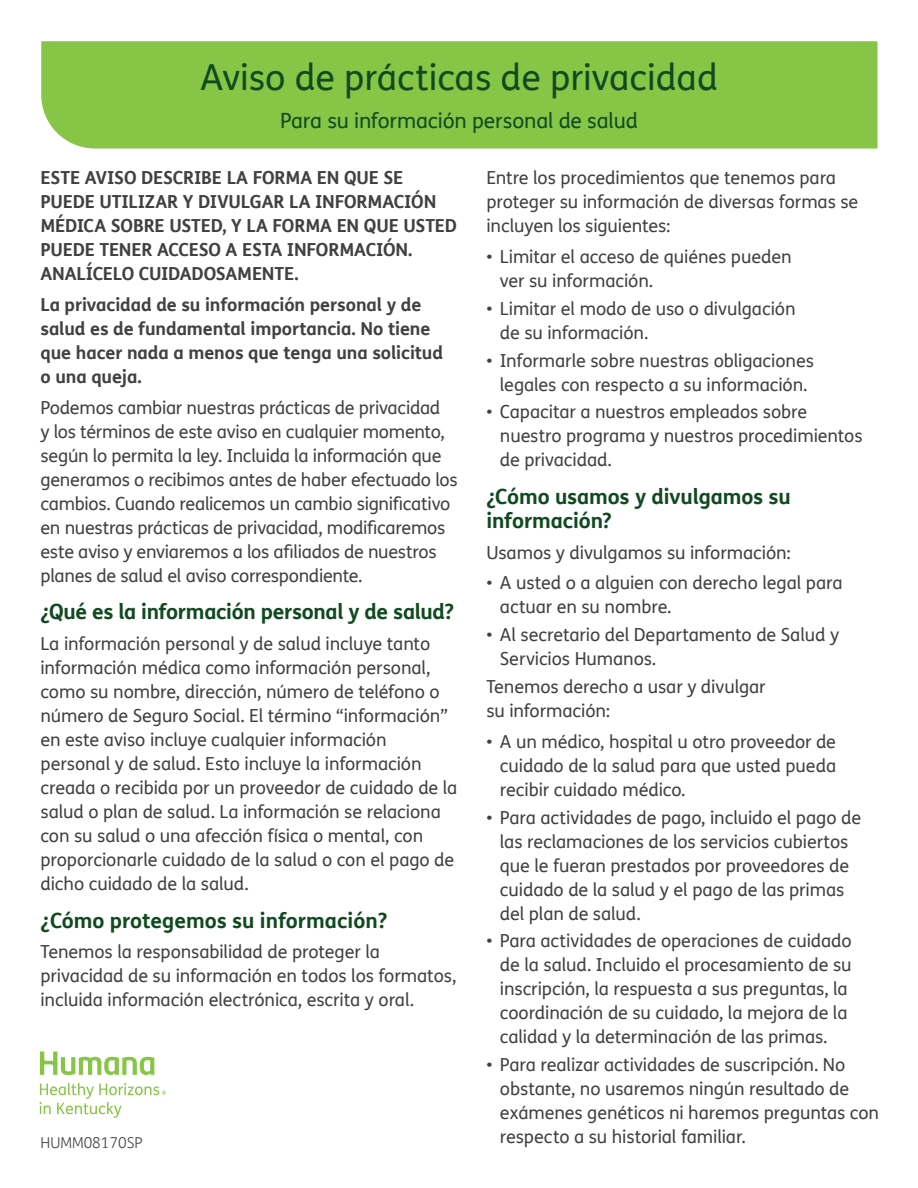
<style>
.page{position:relative;width:918px;height:1188px;background:#fff}
.page>*{position:absolute;margin:0;border:0;box-sizing:border-box;transform-origin:0 0}
.t1{font:36px "FS Humana";color:#114a21}
.Subtittle{font:700 21px/24px "FS Humana";letter-spacing:-.005em;color:#114a21}
.t2{font:21px "FS Humana";letter-spacing:-.005em;color:#114a21}
.t3{font:18px/24px "FS Humana";letter-spacing:-.01em;color:#414042}
.t4{font:700 18px/24px "FS Humana";letter-spacing:-.005em;color:#414042}
.t5{font:300 15px "FS Humana";color:#414042}
</style>
<div class="page">
<div style="left:41px;top:41px;width:837px;height:107px;background:#87c546"></div>
<svg style="left:40px;top:1052px;width:114px;height:23px"></svg>
<svg style="left:40px;top:1083px;width:126px;height:35px"></svg>
<p class="t1" style="left:200px;top:53px;width:519px">Aviso de prácticas de privacidad</p>
<p class="t2" style="left:280px;top:106px;width:359px">Para su información personal de salud</p>
<p class="t4" style="left:40px;top:165px;width:418px">ESTE AVISO DESCRIBE LA FORMA EN QUE SE PUEDE UTILIZAR Y DIVULGAR LA INFORMACIÓN MÉDICA SOBRE USTED, Y LA FORMA EN QUE USTED PUEDE TENER ACCESO A ESTA INFORMACIÓN.<br>ANALÍCELO CUIDADOSAMENTE.</p>
<p class="t4" style="left:40px;top:292px;width:404px">La privacidad de su información personal y de salud es de fundamental importancia. No tiene que hacer nada a menos que tenga una solicitud o una queja.</p>
<p class="t3" style="left:40px;top:395px;width:419px">Podemos cambiar nuestras prácticas de privacidad<br>y los términos de este aviso en cualquier momento, según lo permita la ley. Incluida la información que generamos o recibimos antes de haber efectuado los cambios. Cuando realicemos un cambio significativo en nuestras prácticas de privacidad, modificaremos este aviso y enviaremos a los afiliados de nuestros planes de salud el aviso correspondiente.</p>
<p class="Subtittle" style="left:40px;top:599px;width:415px">¿Qué es la información personal y de salud?</p>
<p class="t3" style="left:40px;top:631px;width:418px">La información personal y de salud incluye tanto información médica como información personal, como su nombre, dirección, número de teléfono o número de Seguro Social. El término “información” en este aviso incluye cualquier información personal y de salud. Esto incluye la información creada o recibida por un proveedor de cuidado de la salud o plan de salud. La información se relaciona con su salud o una afección física o mental, con proporcionarle cuidado de la salud o con el pago de dicho cuidado de la salud.</p>
<p class="Subtittle" style="left:40px;top:907px;width:348px">¿Cómo protegemos su información?</p>
<p class="t3" style="left:40px;top:940px;width:417px">Tenemos la responsabilidad de proteger la privacidad de su información en todos los formatos, incluida información electrónica, escrita y oral.</p>
<p class="t5" style="left:40px;top:1133px;width:103px">HUMM08170SP</p>
<p class="t3" style="left:486px;top:166px;width:374px">Entre los procedimientos que tenemos para proteger su información de diversas formas se incluyen los siguientes:</p>
<p class="t3" style="left:500px;top:244px;width:293px;text-indent:-14px">• Limitar el acceso de quiénes pueden ver su información.</p>
<p class="t3" style="left:500px;top:296px;width:297px;text-indent:-14px">• Limitar el modo de uso o divulgación de su información.</p>
<p class="t3" style="left:486px;top:348px;width:329px;text-align:center">• Informarle sobre nuestras obligaciones legales con respecto a su información.</p>
<p class="t3" style="left:500px;top:400px;width:364px;text-indent:-14px">• Capacitar a nuestros empleados sobre nuestro programa y nuestros procedimientos de privacidad.</p>
<p class="Subtittle" style="left:486px;top:483px;width:306px">¿Cómo usamos y divulgamos su información?</p>
<p class="t3" style="left:486px;top:540px;width:306px">Usamos y divulgamos su información:</p>
<p class="t3" style="left:500px;top:571px;width:344px;text-indent:-14px">• A usted o a alguien con derecho legal para actuar en su nombre.</p>
<p class="t3" style="left:500px;top:623px;width:341px;text-indent:-14px">• Al secretario del Departamento de Salud y<br>Servicios Humanos.</p>
<p class="t3" style="left:486px;top:674px;width:281px">Tenemos derecho a usar y divulgar su información:</p>
<p class="t3" style="left:500px;top:729px;width:338px;text-align:justify;text-indent:-14px">• A un médico, hospital u otro proveedor de cuidado de la salud para que usted pueda recibir cuidado médico.</p>
<p class="t3" style="left:500px;top:805px;width:363px;text-indent:-14px">• Para actividades de pago, incluido el pago de las reclamaciones de los servicios cubiertos que le fueran prestados por proveedores de cuidado de la salud y el pago de las primas del plan de salud.</p>
<p class="t3" style="left:500px;top:929px;width:353px;text-indent:-14px">• Para actividades de operaciones de cuidado de la salud. Incluido el procesamiento de su inscripción, la respuesta a sus preguntas, la coordinación de su cuidado, la mejora de la calidad y la determinación de las primas.</p>
<p class="t3" style="left:500px;top:1052px;width:381px;text-indent:-14px">• Para realizar actividades de suscripción. No obstante, no usaremos ningún resultado de exámenes genéticos ni haremos preguntas con respecto a su historial familiar.</p>
</div>
